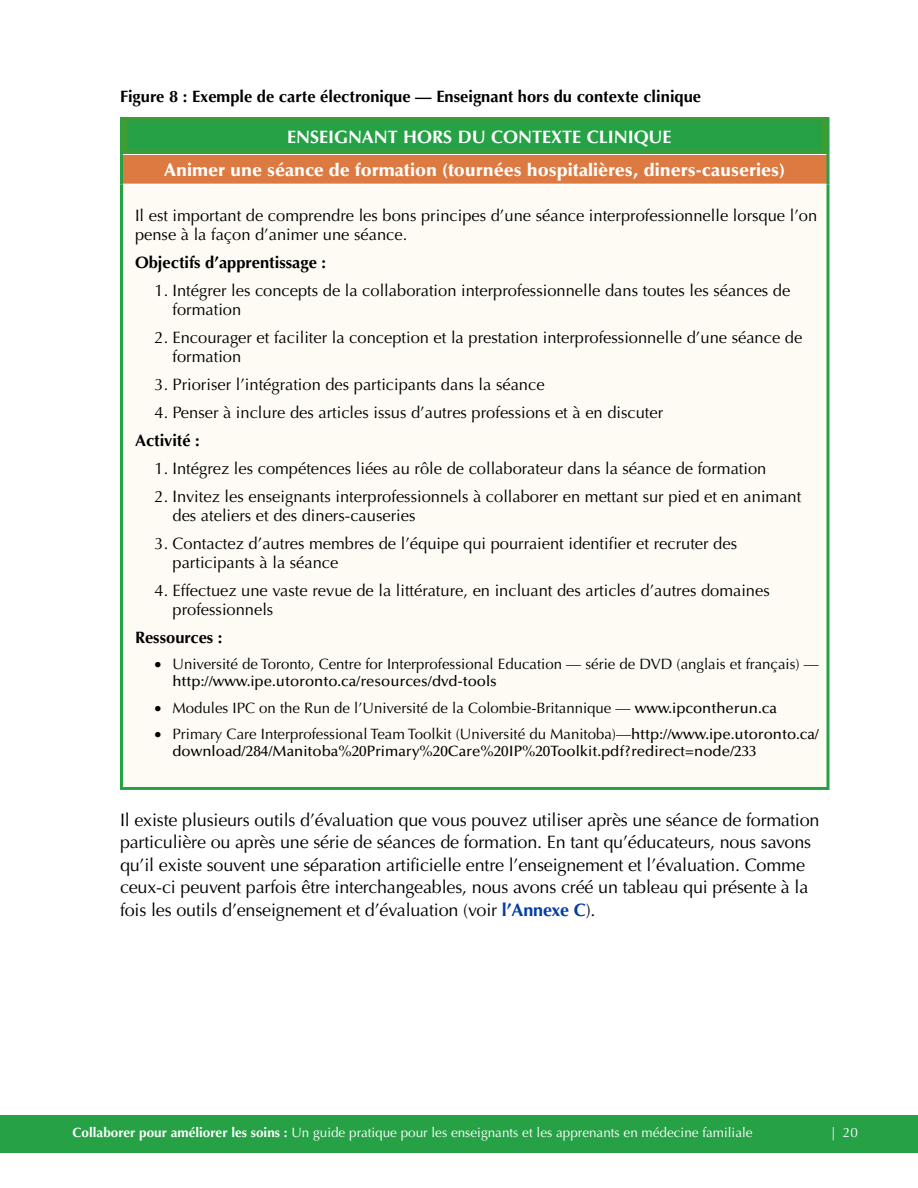
<style>
.page{position:relative;width:918px;height:1188px;background:#fff}
.page>*{position:absolute;margin:0;border:0;box-sizing:border-box;transform-origin:0 0}
.t1{font:18px/22.5px "Optima";letter-spacing:-.01em;color:#000}
.t2{font:900 18px "Optima";color:#fff}
.t3{font:700 18px "Optima";color:#fff}
.t4{font:16.5px/19px "Optima";color:#000}
.t5{font:700 16.5px "Optima";color:#000}
.t6{font:500 15px/17.2px "Optima";color:#000}
.t7{font:15px "Optima";color:#000}
.t8{font:13.5px "Optima";color:#fff}
.s1{font-weight:500}
.s2{font-weight:400}
.s3{font-weight:700;color:#003da6}
.s4{font-weight:700}
</style>
<div class="page">
<div style="left:0;top:1115px;width:918px;height:38px;background:#26a146"></div>
<div style="left:122px;top:154px;width:706px;height:30px;background:#dd7a42"></div>
<div style="left:122px;top:184px;width:706px;height:604px;background:#fdfbf3"></div>
<hr style="left:123px;top:153px;width:703px;height:2px;background:#fff">
<hr style="left:120px;top:787px;width:710px;height:3px;background:#26a146">
<hr style="left:123px;top:184px;width:703px;height:1px;background:#fff">
<svg style="left:828px;top:120px;width:2px;height:34px"></svg>
<svg style="left:826px;top:154px;width:4px;height:30px"></svg>
<svg style="left:826px;top:184px;width:4px;height:603px;background:#5bb772"></svg>
<hr style="left:120px;top:120px;width:3px;height:34px;background:#26a146">
<hr style="left:120px;top:154px;width:3px;height:30px;background:#26a146">
<hr style="left:120px;top:184px;width:3px;height:603px;background:#26a146">
<hr style="left:120px;top:117px;width:710px;height:3px;background:#26a146">
<div style="left:122px;top:119px;width:706px;height:35px;background:#3f9c35"></div>
<div style="left:128px;top:120px;width:694px;height:30px;background:#26a146"></div>
<p class="t5" style="left:120px;top:87px;width:583px">Figure 8 : Exemple de carte électronique — Enseignant hors du contexte clinique</p>
<p class="t3" style="left:287px;top:126px;width:386px">ENSEIGNANT HORS DU CONTEXTE CLINIQUE</p>
<p class="t2" style="left:164px;top:159px;width:623px">Animer une séance de formation (tournées hospitalières, diners-causeries)</p>
<p class="t4" style="left:135px;top:207px;width:684px">Il est important de comprendre les bons principes d’une séance interprofessionnelle lorsque l’on pense à la façon d’animer une séance.</p>
<h4 class="t5" style="left:135px;top:253px;width:193px">Objectifs d’apprentissage :</h4>
<p class="t4" style="left:173px;top:281px;width:619px;text-indent:-18px">1. Intégrer les concepts de la collaboration interprofessionnelle dans toutes les séances de formation</p>
<p class="t4" style="left:173px;top:328px;width:631px;text-indent:-18px">2. Encourager et faciliter la conception et la prestation interprofessionnelle d’une séance de formation</p>
<p class="t4" style="left:155px;top:375px;width:392px">3. Prioriser l’intégration des participants dans la séance</p>
<p class="t4" style="left:155px;top:403px;width:510px">4. Penser à inclure des articles issus d’autres professions et à en discuter</p>
<h4 class="t5" style="left:135px;top:431px;width:66px">Activité :</h4>
<p class="t4" style="left:155px;top:459px;width:613px">1. Intégrez les compétences liées au rôle de collaborateur dans la séance de formation</p>
<p class="t4" style="left:173px;top:487px;width:630px;text-indent:-18px">2. Invitez les enseignants interprofessionnels à collaborer en mettant sur pied et en animant des ateliers et des diners-causeries</p>
<p class="t4" style="left:173px;top:534px;width:566px;text-indent:-18px">3. Contactez d’autres membres de l’équipe qui pourraient identifier et recruter des participants à la séance</p>
<p class="t4" style="left:173px;top:581px;width:599px;text-indent:-18px">4. Effectuez une vaste revue de la littérature, en incluant des articles d’autres domaines professionnels</p>
<h4 class="t5" style="left:135px;top:628px;width:89px">Ressources :</h4>
<p class="t7" style="left:154px;top:655px;width:666px">• Université de Toronto, Centre for Interprofessional Education — série de DVD (anglais et français) —</p>
<p class="t6" style="left:172px;top:673px;width:326px">http://www.ipe.utoronto.ca/resources/dvd-tools</p>
<p class="t7" style="left:154px;top:699px;width:624px">• Modules IPC on the Run de l’Université de la Colombie-Britannique — <span class="s1">www.ipcontherun.ca</span></p>
<p class="t6" style="left:172px;top:726px;width:648px;text-indent:-18px">• <span class="s2">Primary Care Interprofessional Team Toolkit (Université du Manitoba)—</span>http://www.ipe.utoronto.ca/ download/284/Manitoba%20Primary%20Care%20IP%20Toolkit.pdf?redirect=node/233</p>
<p class="t1" style="left:120px;top:809px;width:701px">Il existe plusieurs outils d’évaluation que vous pouvez utiliser après une séance de formation particulière ou après une série de séances de formation. En tant qu’éducateurs, nous savons qu’il existe souvent une séparation artificielle entre l’enseignement et l’évaluation. Comme ceux-ci peuvent parfois être interchangeables, nous avons créé un tableau qui présente à la fois les outils d’enseignement et d’évaluation (voir <span class="s3">l’Annexe C</span>).</p>
<p class="t8" style="left:73px;top:1124px;width:682px"><span class="s4">Collaborer pour améliorer les soins :</span> Un guide pratique pour les enseignants et les apprenants en médecine familiale</p>
<p class="t8" style="left:831px;top:1124px;width:28px">| 20</p>
</div>
